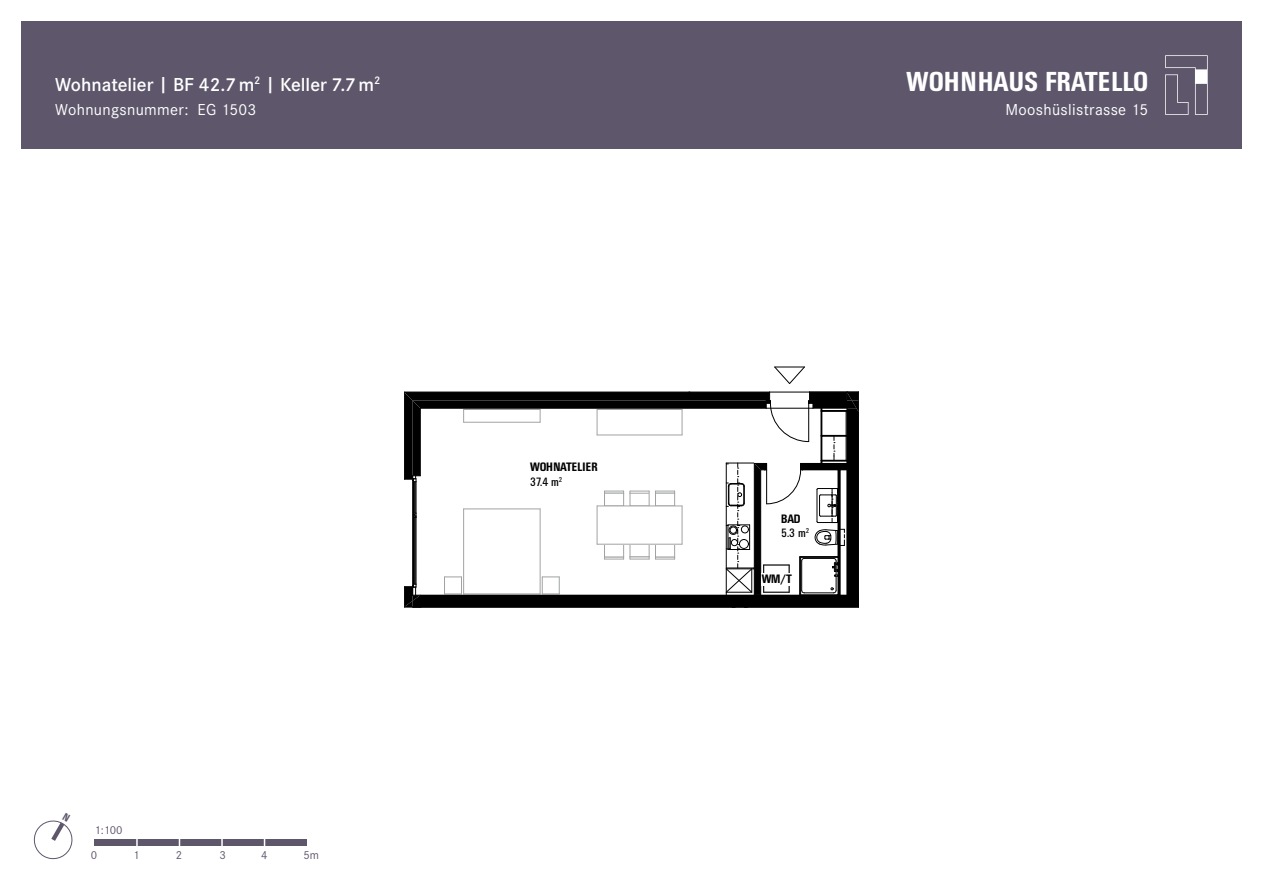
<style>
.page{position:relative;width:1263px;height:893px;background:#fff}
.page>*{position:absolute;margin:0;border:0;box-sizing:border-box;transform-origin:0 0}
.t1{font:500 condensed 27px "UN11";letter-spacing:.02em;color:#fff}
.t2{font:600 19.5px "Corporate S";color:#fff}
.t3{font:16.5px "Corporate S";letter-spacing:.02em;color:#fff}
.t4{font:500 condensed 12px/14.4px "UN11";color:#000}
.t5{font:12px/24.9px "Corporate S";color:#5e566b}
.t6{font:condensed 12px/14.4px "UN11";color:#000}
.s1{font-weight:400}
.s2{font-weight:500}
</style>
<div class="page">
<svg style="left:774px;top:367px;width:31px;height:17px"></svg>
<svg style="left:404px;top:392px;width:455px;height:216px"></svg>
<hr style="left:404px;top:392px;width:1px;height:87px;background:#000">
<div style="left:761px;top:573px;width:31px;height:13px;background:#fff"></div>
<div style="left:94px;top:840px;width:213px;height:6px;background:#5e566b"></div>
<svg style="left:136px;top:839px;width:2px;height:7px"></svg>
<svg style="left:221px;top:839px;width:2px;height:7px"></svg>
<div style="left:21px;top:21px;width:1221px;height:128px;background:#5e566b"></div>
<svg style="left:1165px;top:55px;width:43px;height:60px"></svg>
<svg style="left:33px;top:820px;width:40px;height:40px"></svg>
<p class="t2" style="left:55px;top:73px;width:327px">Wohnatelier | BF 42.7m<sup>2</sup> | Keller 7.7m<sup>2</sup></p>
<p class="t3" style="left:55px;top:100px;width:203px">Wohnungsnummer: EG 1503</p>
<p class="t5" style="left:91px;top:818px;width:33px;text-indent:4px">1:100<br>0</p>
<p class="t5" style="left:133px;top:843px;width:8px">1</p>
<p class="t5" style="left:176px;top:843px;width:8px">2</p>
<p class="t5" style="left:219px;top:843px;width:8px">3</p>
<p class="t5" style="left:261px;top:843px;width:8px">4</p>
<p class="t5" style="left:303px;top:843px;width:17px">5m</p>
<p class="t4" style="left:530px;top:460px;width:69px">WOHNATELIER<br><span class="s1">37.4 m</span><sup>2</sup></p>
<h1 class="t1" style="left:907px;top:66px;width:243px">WOHNHAUS FRATELLO</h1>
<p class="t3" style="left:1005px;top:100px;width:144px">Mooshüslistrasse 15</p>
<p class="t6" style="left:781px;top:511px;width:29px"><span class="s2">BAD<br></span>5.3 m<sup>2</sup></p>
<p class="t4" style="left:762px;top:572px;width:32px">WM/T</p>
</div>
